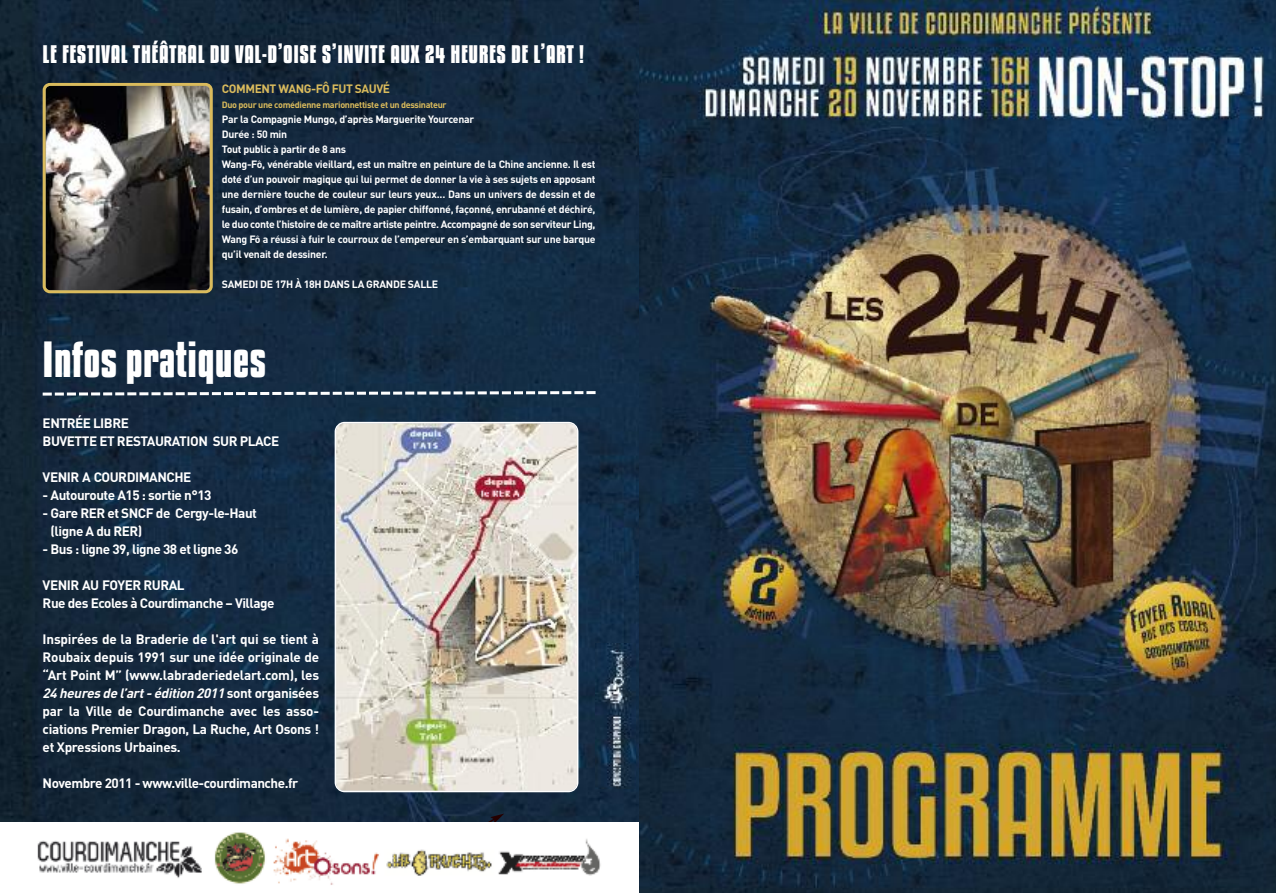
<style>
.page{position:relative;width:1276px;height:893px;background:#fff}
.page>*{position:absolute;margin:0;border:0;box-sizing:border-box;transform-origin:0 0}
.t1{font:700 45px "Kenyan Coffee Rg";color:#fff}
.t2{font:700 22.5px "Kenyan Coffee Rg";letter-spacing:.025em;color:#fff}
.t3{font:700 13.5px/18px "DIN";letter-spacing:-.035em;color:#fff}
.t4{font:700 12px "DIN";letter-spacing:-.035em;color:#dabb5c}
.t5{font:700 10.5px/15px "DIN";letter-spacing:-.025em;color:#fff}
.t6{font:700 9px "DIN";letter-spacing:-.035em;color:#dabb5c}
.s1{font-family:"Koz Min Pr 6 N";font-weight:500}
.s2{font-style:italic}
</style>
<div class="page">
<img style="left:0;top:0;width:639px;height:822px">
<img style="left:335px;top:422px;width:243px;height:370px">
<svg style="left:486px;top:814px;width:18px;height:8px"></svg>
<img style="left:37px;top:832px;width:564px;height:53px">
<svg style="left:43px;top:390px;width:552px;height:7px"></svg>
<img style="left:596px;top:644px;width:40px;height:144px">
<svg style="left:43px;top:83px;width:170px;height:210px;background:#625e56"></svg>
<img style="left:639px;top:0;width:637px;height:893px">
<h2 class="t2" style="left:43px;top:46px;width:543px">LE FESTIVAL THÉÂTRAL DU VAL-D’OISE S’INVITE AUX 24 HEURES DE L’ART !</h2>
<p class="t4" style="left:222px;top:82px;width:170px">COMMENT WANG-FÔ FUT SAUVÉ</p>
<p class="t6" style="left:222px;top:100px;width:226px">Duo pour une come<span class="s1">́</span>dienne marionnettiste et un dessinateur</p>
<p class="t5" style="left:222px;top:112px;width:375px">Par la Compagnie Mungo, d’apre<span class="s1">̀</span>s Marguerite Yourcenar<br>Dure<span class="s1">́</span>e : 50 min<br>Tout public a<span class="s1">̀</span> partir de 8 ans<br>Wang-Fo<span class="s1">̂</span>, ve<span class="s1">́</span>ne<span class="s1">́</span>rable vieillard, est un ma<span class="s1">̂</span>itre en peinture de la Chine ancienne. Il est dote<span class="s1">́</span> d’un pouvoir magique qui lui permet de donner la vie a<span class="s1">̀</span> ses sujets en apposant une dernie<span class="s1">̀</span>re touche de couleur sur leurs yeux... Dans un univers de dessin et de fusain, d’ombres et de lumie<span class="s1">̀</span>re, de papier chiffonne<span class="s1">́</span>, fac<span class="s1">̧</span>onne<span class="s1">́</span>, enrubanne<span class="s1">́</span> et de<span class="s1">́</span>chire<span class="s1">́</span>, le duo conte l’histoire de ce ma<span class="s1">̂</span>itre artiste peintre. Accompagne<span class="s1">́</span> de son serviteur Ling, Wang Fo<span class="s1">̂</span> a re<span class="s1">́</span>ussi a<span class="s1">̀</span> fuir le courroux de l’empereur en s’embarquant sur une barque qu’il venait de dessiner.</p>
<p class="t5" style="left:222px;top:277px;width:218px">SAMEDI DE 17H À 18H DANS LA GRANDE SALLE</p>
<h1 class="t1" style="left:43px;top:341px;width:225px">Infos pratiques</h1>
<p class="t3" style="left:43px;top:415px;width:238px">ENTRÉE LIBRE<br>BUVETTE ET RESTAURATION SUR PLACE</p>
<p class="t3" style="left:43px;top:469px;width:150px">VENIR A COURDIMANCHE</p>
<p class="t3" style="left:43px;top:487px;width:170px">- Autouroute A15 : sortie n°13</p>
<p class="t3" style="left:51px;top:505px;width:208px;text-indent:-8px">- Gare RER et SNCF de Cergy-le-Haut (ligne A du RER)</p>
<p class="t3" style="left:43px;top:541px;width:197px">- Bus : ligne 39, ligne 38 et ligne 36</p>
<p class="t3" style="left:43px;top:577px;width:233px">VENIR AU FOYER RURAL<br>Rue des Ecoles à Courdimanche – Village</p>
<p class="t3" style="left:43px;top:631px;width:278px;text-align:justify">Inspirées de la Braderie de l'art qui se tient à Roubaix depuis 1991 sur une idée originale de “Art Point M” (www.labraderiedelart.com), les <span class="s2">24heuresdel’art-édition2011</span>sont organisées par la Ville de Courdimanche avec les asso&shy;ciations Premier Dragon, La Ruche, Art Osons ! et Xpressions Urbaines.</p>
<p class="t3" style="left:43px;top:775px;width:257px">Novembre 2011 - www.ville-courdimanche.fr</p>
</div>
